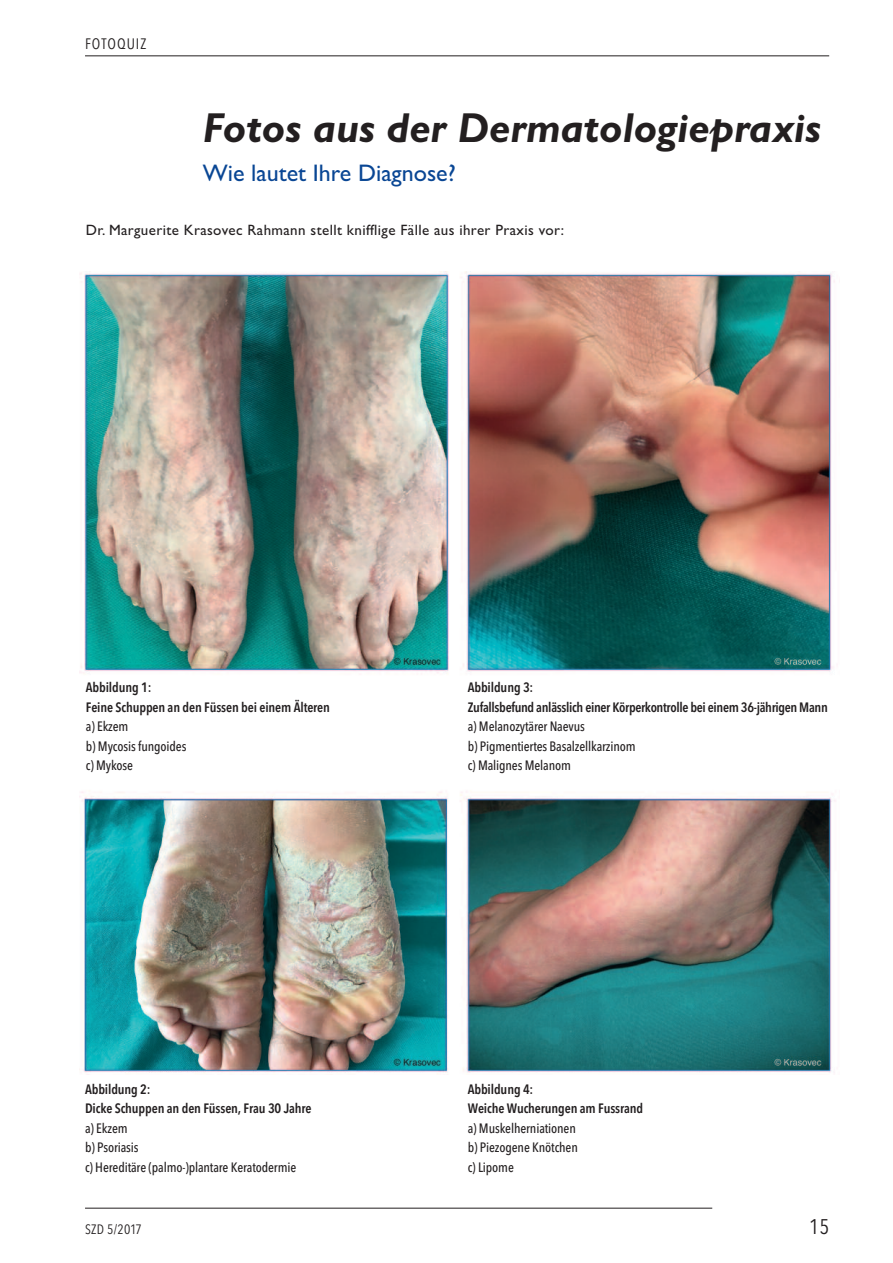
<style>
.page{position:relative;width:893px;height:1263px;background:#fff}
.page>*{position:absolute;margin:0;border:0;box-sizing:border-box;transform-origin:0 0}
.t1{font:italic 700 42px "Gill Sans";color:#231f20}
.t2{font:24px "Gill Sans";color:#094694}
.t3{font:21px "Avenir Next Condensed";color:#231f20}
.t4{font:15px "Gill Sans";letter-spacing:.025em;color:#231f20}
.t5{font:15px "Avenir Next Condensed";letter-spacing:.065em;color:#231f20}
.t6{font:600 13.5px/19.5px "Avenir Next Condensed";letter-spacing:-.01em;color:#231f20}
.t7{font:500 13.5px/19.5px "Avenir Next Condensed";letter-spacing:-.01em;color:#231f20}
.t8{font:13.5px "Avenir Next Condensed";letter-spacing:.02em;color:#231f20}
</style>
<div class="page">
<img style="left:79px;top:271px;width:757px;height:802px">
<hr style="left:85px;top:55px;width:744px;height:1px;background:#231f20">
<hr style="left:85px;top:1208px;width:627px;height:1px;background:#231f20">
<p class="t5" style="left:85px;top:35px;width:63px">FOTOQUIZ</p>
<h1 class="t1" style="left:203px;top:103px;width:620px">Fotos aus der Dermatologiepraxis</h1>
<h2 class="t2" style="left:203px;top:159px;width:254px">Wie lautet Ihre Diagnose?</h2>
<p class="t4" style="left:86px;top:221px;width:480px">Dr. Marguerite Krasovec Rahmann stellt knifflige Fälle aus ihrer Praxis vor:</p>
<p class="t6" style="left:86px;top:677px;width:246px">Abbildung 1:<br>Feine Schuppen an den Füssen bei einem Älteren</p>
<p class="t7" style="left:86px;top:717px;width:102px">a) Ekzem<br>b) Mycosis fungoides c) Mykose</p>
<p class="t6" style="left:85px;top:1079px;width:228px">Abbildung 2:<br>Dicke Schuppen an den Füssen, Frau 30 Jahre</p>
<p class="t7" style="left:85px;top:1118px;width:213px">a) Ekzem<br>b) Psoriasis<br>c) Hereditäre (palmo-)plantare Keratodermie</p>
<p class="t6" style="left:468px;top:677px;width:362px">Abbildung 3:<br>Zufallsbefund anlässlich einer Körperkontrolle bei einem 36-jährigen Mann</p>
<p class="t7" style="left:468px;top:717px;width:169px">a) Melanozytärer Naevus<br>b) Pigmentiertes Basalzellkarzinom c) Malignes Melanom</p>
<p class="t6" style="left:468px;top:1079px;width:177px">Abbildung 4:<br>Weiche Wucherungen am Fussrand</p>
<p class="t7" style="left:468px;top:1118px;width:112px">a) Muskelherniationen b) Piezogene Knötchen c) Lipome</p>
<p class="t8" style="left:85px;top:1221px;width:58px">SZD 5/2017</p>
<h3 class="t3" style="left:809px;top:1214px;width:22px">15</h3>
</div>
